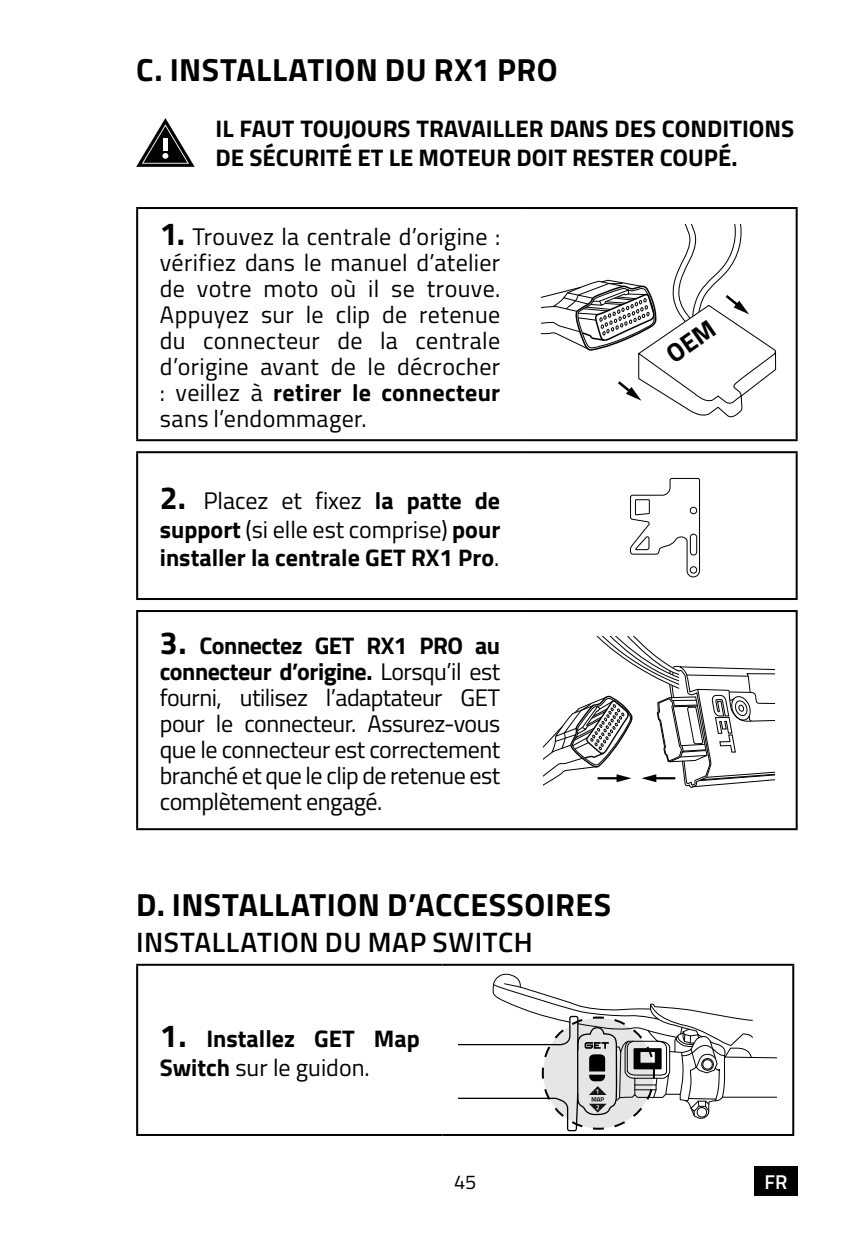
<style>
.page{position:relative;width:851px;height:1248px;background:#fff}
.page>*{position:absolute;margin:0;border:0;box-sizing:border-box;transform-origin:0 0}
.t1{font:700 32px "Titillium";letter-spacing:.015em;color:#000}
.t2{font:600 28px "Titillium";letter-spacing:.025em;color:#000}
.t3{font:24px/26px "Titillium";letter-spacing:-.005em;color:#000;text-align:justify}
.t4{font:700 24px/28.8px "Titillium";color:#000}
.t5{font:20px "Titillium";color:#000}
.t6{font:600 20px "Titillium";color:#fff}
.s1{font-weight:700;font-size:32px}
.s2{font-weight:700}
.s3{font-size:32px}
.s4{font-weight:400}
</style>
<div class="page">
<div style="left:754px;top:1166px;width:43px;height:29px;background:#000"></div>
<hr style="left:136px;top:207px;width:387px;height:2px;background:#000">
<hr style="left:136px;top:209px;width:2px;height:230px;background:#000">
<hr style="left:523px;top:207px;width:274px;height:2px;background:#000">
<hr style="left:795px;top:209px;width:2px;height:230px;background:#000">
<hr style="left:136px;top:439px;width:387px;height:2px;background:#000">
<hr style="left:523px;top:439px;width:274px;height:2px;background:#000">
<hr style="left:136px;top:451px;width:387px;height:2px;background:#000">
<hr style="left:136px;top:453px;width:2px;height:145px;background:#000">
<hr style="left:523px;top:451px;width:274px;height:2px;background:#000">
<hr style="left:795px;top:453px;width:2px;height:145px;background:#000">
<hr style="left:136px;top:598px;width:387px;height:2px;background:#000">
<hr style="left:523px;top:598px;width:274px;height:2px;background:#000">
<hr style="left:136px;top:610px;width:387px;height:2px;background:#000">
<hr style="left:136px;top:612px;width:2px;height:216px;background:#000">
<hr style="left:523px;top:610px;width:274px;height:2px;background:#000">
<hr style="left:795px;top:612px;width:2px;height:216px;background:#000">
<hr style="left:136px;top:828px;width:387px;height:2px;background:#000">
<hr style="left:523px;top:828px;width:274px;height:2px;background:#000">
<svg style="left:630px;top:477px;width:70px;height:100px"></svg>
<svg style="left:543px;top:636px;width:231px;height:152px"></svg>
<hr style="left:136px;top:963px;width:306px;height:2px;background:#000">
<hr style="left:136px;top:965px;width:2px;height:168px;background:#000">
<hr style="left:442px;top:963px;width:352px;height:2px;background:#000">
<hr style="left:792px;top:965px;width:2px;height:168px;background:#000">
<hr style="left:136px;top:1133px;width:306px;height:2px;background:#000">
<hr style="left:442px;top:1133px;width:352px;height:2px;background:#000">
<svg style="left:458px;top:973px;width:318px;height:158px"></svg>
<svg style="left:543px;top:1017px;width:110px;height:111px;background:#bbb"></svg>
<svg style="left:136px;top:118px;width:59px;height:49px"></svg>
<svg style="left:541px;top:225px;width:235px;height:193px"></svg>
<h1 class="t1" style="left:136px;top:45px;width:423px">C. INSTALLATION DU RX1 PRO</h1>
<p class="t4" style="left:215px;top:113px;width:580px">IL FAUT TOUJOURS TRAVAILLER DANS DES CONDITIONS<br>DE SÉCURITÉ ET LE MOTEUR DOIT RESTER COUPÉ.</p>
<p class="t3" style="left:160px;top:222px;width:342px"><span class="s1">1.</span> Trouvez la centrale d’origine : vérifiez dans le manuel d’atelier de votre moto où il se trouve.<br>Appuyez sur le clip de retenue du connecteur de la centrale d’origine avant de le décrocher : veillez à <span class="s2">retirer le connecteur </span>sans l’endommager.</p>
<p class="t4" style="left:160px;top:484px;width:342px;text-align:justify"><span class="s3">2.</span> <span class="s4">Placez et fixez</span> la patte de support <span class="s4">(si elle est comprise)</span> pour installer la centrale GET RX1 Pro<span class="s4">.</span></p>
<p class="t3" style="left:160px;top:631px;width:342px"><span class="s1">3.</span> <span class="s2">Connectez GET RX1 PRO au connecteur d’origine.</span> Lorsqu’il est fourni, utilisez l’adaptateur GET pour le connecteur. Assurez-vous que le connecteur est correctement branché et que le clip de retenue est complètement engagé.</p>
<h1 class="t1" style="left:136px;top:880px;width:476px">D. INSTALLATION D’ACCESSOIRES</h1>
<p class="t2" style="left:136px;top:920px;width:398px">INSTALLATION DU MAP SWITCH</p>
<p class="t4" style="left:160px;top:1023px;width:261px"><span class="s3">1.</span> Installez GET Map<br>Switch <span class="s4">sur le guidon.</span></p>
<p class="t5" style="left:454px;top:1166px;width:24px">45</p>
<p class="t6" style="left:764px;top:1166px;width:25px">FR</p>
</div>
